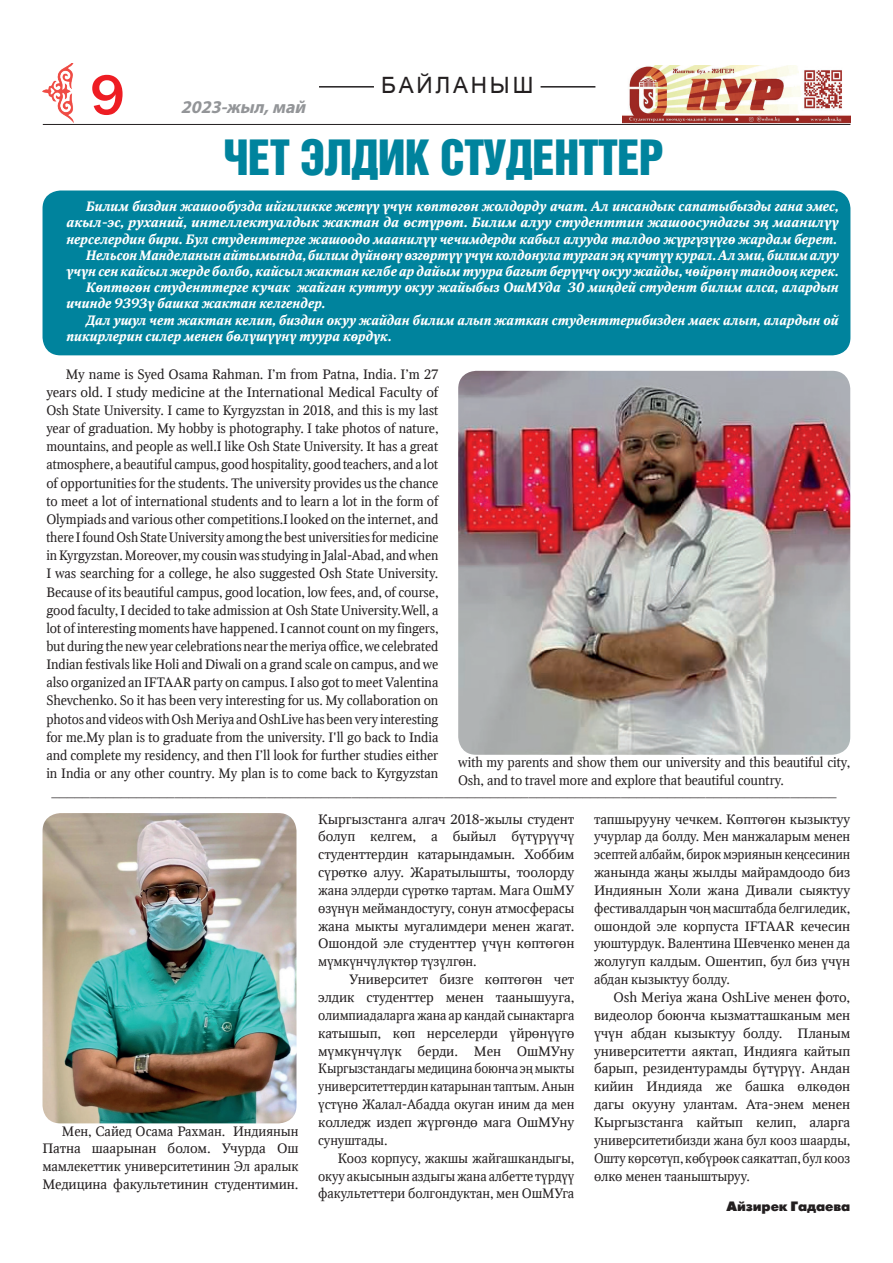
<style>
.page{position:relative;width:893px;height:1263px;background:#fff}
.page>*{position:absolute;margin:0;border:0;box-sizing:border-box;transform-origin:0 0}
.t1{font:57px "Q3 Franklin Gothic Medium C";color:#ee1d23}
.t2{font:44.55px "Q3 Helvetica Inserat Cyrillic";letter-spacing:-.01em;color:#00839d}
.t3{font:22.5px "Arial Q2";letter-spacing:.125em;color:#231f20}
.t4{font:italic 700 18px "Myriad Pro";color:#939598}
.t5{font:13.5px/18.1px "Q3 Octava C";letter-spacing:-.01em;color:#231f20;text-align:justify}
.t6{font:13.5px/17.9px "Q3 Octava C";letter-spacing:-.01em;color:#231f20;text-align:justify;scale:1.04 1}
.t7{font:italic 700 13.5px "Q3 Octava C";letter-spacing:-.01em;color:#fff}
.t8{font:13.5px/17.9px "Q3 Octava C";letter-spacing:-.01em;color:#231f20;text-align:justify;scale:1.05 1}
.t9{font:italic 700 13.5px "Q3 Octava C";letter-spacing:-.01em;color:#fff;scale:1.04 1}
.t10{font:13.5px "Q3 Futuris XC";letter-spacing:-.01em;color:#231f20}
</style>
<div class="page">
<hr style="left:43px;top:124px;width:807px;height:1px;background:#231f20">
<img style="left:43px;top:64px;width:31px;height:58px">
<img style="left:623px;top:65px;width:227px;height:58px">
<div style="left:43px;top:190px;width:807px;height:165px;background:#00839d;border-radius:18px"></div>
<hr style="left:319px;top:86px;width:276px;height:2px;background:#231f20">
<svg style="left:365px;top:86px;width:185px;height:2px"></svg>
<img style="left:458px;top:371px;width:392px;height:384px">
<img style="left:43px;top:813px;width:253px;height:310px">
<h1 class="t1" style="left:90px;top:63px;width:37px">9</h1>
<h3 class="t4" style="left:181px;top:96px;width:131px">2023-жыл,май</h3>
<h3 class="t3" style="left:381px;top:73px;width:154px">БАЙЛАНЫШ</h3>
<h2 class="t2" style="left:224px;top:131px;width:442px">ЧЕТ ЭЛДИК СТУДЕНТТЕР</h2>
<p class="t7" style="left:86px;top:199px;width:754px">Билим биздин жашообузда ийгиликке жетїї їчїн кєптєгєн жолдорду ачат. Ал инсандык сапатыбызды гана эмес,</p>
<p class="t9" style="left:66px;top:215px;width:744px">акыл-эс, руханий, интеллектуалдык жактан да єстїрєт. Билим алуу студенттин жашоосундагы эў маанилїї</p>
<p class="t7" style="left:66px;top:231px;width:772px">нерселердин бири. Бул студенттерге жашоодо маанилїї чечимдерди кабыл алууда талдоо жїргїзїїгє жардам берет.</p>
<p class="t7" style="left:86px;top:247px;width:754px">Нельсон Манделанын айтымында, билим дїйнєнї єзгєртїї їчїн колдонула турган эў кїчтїї курал. Ал эми, билим алуу</p>
<p class="t7" style="left:66px;top:264px;width:774px">їчїн сен кайсыл жерде болбо, кайсыл жактан келбе ар дайым туура багыт берїїчї окуу жайды, чєйрєнї тандооў керек.</p>
<p class="t7" style="left:86px;top:280px;width:754px">Кєптєгєн студенттерге кучак жайган куттуу окуу жайыбыз ОшМУда 30 миўдей студент билим алса, алардын</p>
<p class="t7" style="left:66px;top:296px;width:261px">ичинде 9393ї башка жактан келгендер.</p>
<p class="t7" style="left:86px;top:312px;width:754px">Дал ушул чет жактан келип, биздин окуу жайдан билим алып жаткан студенттерибизден маек алып, алардын ой</p>
<p class="t7" style="left:66px;top:328px;width:327px">пикирлерин силер менен бєлїшїїнї туура кєрдїк.</p>
<p class="t5" style="left:46px;top:365px;width:394px;text-indent:20px">My name is Syed Osama Rahman. I’m from Patna, India. I’m 27 years old. I study medicine at the International Medical Faculty of Osh State University. I came to Kyrgyzstan in 2018, and this is my last year of graduation. My hobby is photography. I take photos of nature, mountains, and people as well.I like Osh State University. It has a great atmosphere, a beautiful campus, good hospitality, good teachers, and a lot of opportunities for the students. The university provides us the chance to meet a lot of international students and to learn a lot in the form of Olympiads and various other competitions.I looked on the internet, and there I found Osh State University among the best universities for medicine in Kyrgyzstan. Moreover, my cousin was studying in Jalal-Abad, and when I was searching for a college, he also suggested Osh State University.<br>Because of its beautiful campus, good location, low fees, and, of course, good faculty, I decided to take admission at Osh State University.Well, a lot of interesting moments have happened. I cannot count on my fingers, but during the new year celebrations near the meriya office, we celebrated Indian festivals like Holi and Diwali on a grand scale on campus, and we also organized an IFTAAR party on campus. I also got to meet Valentina Shevchenko. So it has been very interesting for us. My collaboration on photos and videos with Osh Meriya and OshLive has been very interesting for me.My plan is to graduate from the university. I'll go back to India and complete my residency, and then I’ll look for further studies either in India or any other country. My plan is to come back to Kyrgyzstan</p>
<p class="t5" style="left:458px;top:754px;width:394px">with my parents and show them our university and this beautiful city,<br>Osh, and to travel more and explore that beautiful country.</p>
<p class="t5" style="left:52px;top:782px;width:787px">______________________________________________________________________________________________________</p>
<p class="t5" style="left:42px;top:1122px;width:258px;text-indent:20px">Мен, Сайед Осама Рахман. Индиянын Патна шаарынан болом. Учурда Ош мамлекеттик университетинин Эл аралык Медицина факультетинин студентимин.</p>
<p class="t8" style="left:318px;top:810px;width:246px">Кыргызстанга алгач 2018-жылы студент болуп келгем, а быйыл бїтїрїїчї студенттердин катарындамын. Хоббим сїрєткє алуу. Жаратылышты, тоолорду жана элдерди сїрєткє тартам. Мага ОшМУ єзїнїн меймандостугу, сонун атмосферасы жана мыкты мугалимдери менен жагат.<br>Ошондой эле студенттер їчїн кєптєгєн мїмкїнчїлїктєр тїзїлгєн.</p>
<p class="t8" style="left:318px;top:971px;width:246px;text-indent:31px">Университет бизге кєптєгєн чет элдик студенттер менен таанышууга, олимпиадаларга жана ар кандай сынактарга катышып, кєп нерселерди їйрєнїїгє мїмкїнчїлїк берди. Мен ОшМУну Кыргызстандагы медицина боюнча эў мыкты университеттердин катарынан таптым. Анын їстїнє Жалал-Абадда окуган иним да мен колледж издеп жїргєндє мага ОшМУну сунуштады.</p>
<p class="t5" style="left:318px;top:1149px;width:258px;text-indent:20px">Кооз корпусу, жакшы жайгашкандыгы, окуу акысынын аздыгы жана албетте тїрдїї факультеттери болгондуктан, мен ОшМУга</p>
<p class="t6" style="left:594px;top:810px;width:248px">тапшырууну чечкем. Кєптєгєн кызыктуу учурлар да болду. Мен манжаларым менен эсептей албайм, бирок мэриянын кеўсесинин жанында жаўы жылды майрамдоодо биз Индиянын Холи жана Дивали сыяктуу фестивалдарын чоў масштабда белгиледик, ошондой эле корпуста IFTAAR кечесин уюштурдук. Валентина Шевченко менен да жолугуп калдым. Ошентип, бул биз їчїн абдан кызыктуу болду.</p>
<p class="t6" style="left:594px;top:989px;width:248px;text-indent:20px">Osh Meriya жана OshLive менен фото, видеолор боюнча кызматташканым мен їчїн абдан кызыктуу болду. Планым университетти аяктап, Индияга кайтып барып, резидентурамды бїтїрїї. Андан кийин Индияда же башка єлкєдєн дагы окууну улантам. Ата-энем менен Кыргызстанга кайтып келип, аларга университетибизди жана бул кооз шаарды, Ошту кєрсєтїп, кєбїрєєк саякаттап, бул кооз єлкє менен тааныштыруу.</p>
<p class="t10" style="left:726px;top:1199px;width:125px">Айзирек Гадаева</p>
</div>
